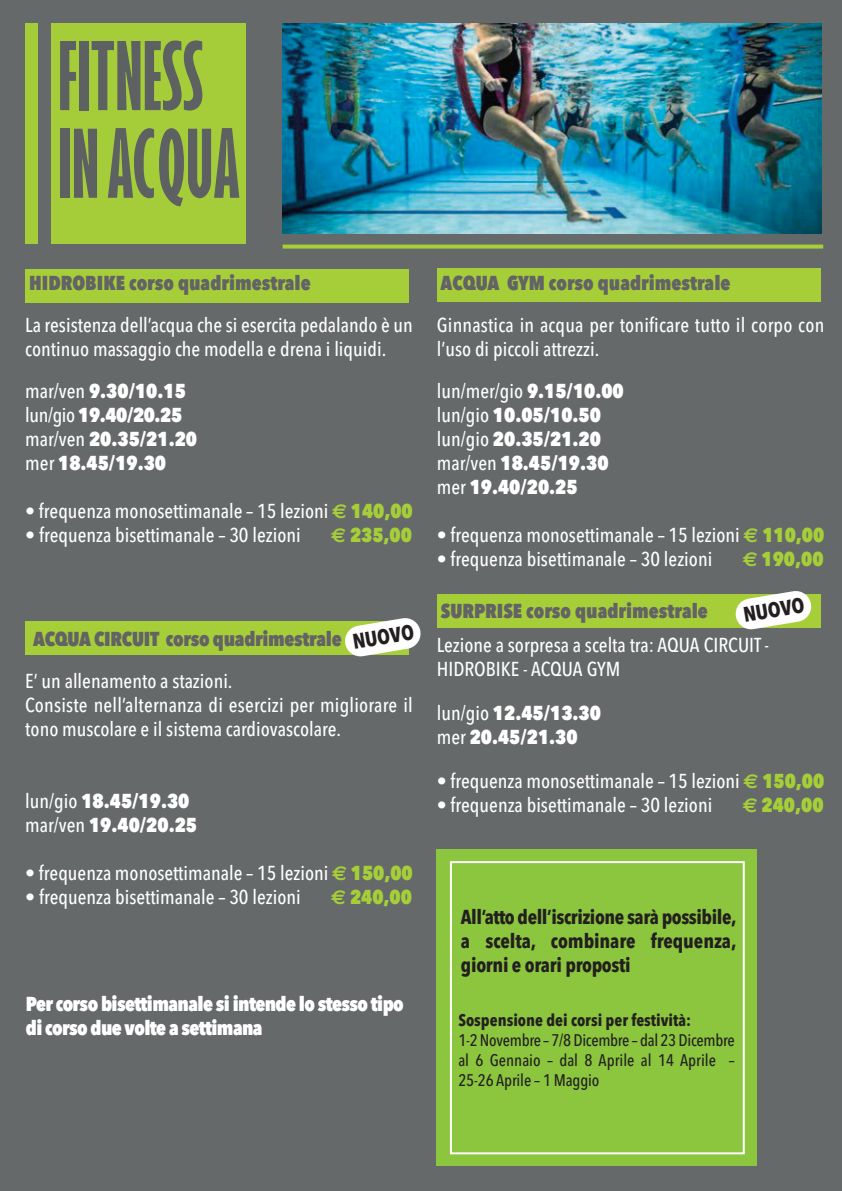
<style>
.page{position:relative;width:842px;height:1191px;background:#66696a}
.page>*{position:absolute;margin:0;border:0;box-sizing:border-box;transform-origin:0 0}
.t1{font:700 21px "Avenir Next Condensed";color:#231f20}
.t2{font:500 20px/24px "Avenir Next Condensed";color:#fff}
.t3{font:800 20px/24px "Avenir Next Condensed";color:#fff}
.t4{font:800 20px "Avenir Next Condensed";color:#636366}
.t5{font:700 20px/24px "Avenir Next Condensed";letter-spacing:-.01em;color:#231f20;text-align:justify}
.t6{font:800 20px/24px "Avenir Next Condensed";letter-spacing:-.03em;color:#fff}
.t7{font:800 20px "Avenir Next Condensed";color:#a6ce39}
.t8{font:500 16.6px/20px "Avenir Next Condensed";color:#231f20;text-align:justify}
.t9{font:700 16.6px "Avenir Next Condensed";color:#231f20}
.s1{font-weight:500}
.s2{font-family:"Euro Sans";font-weight:700;color:#a6ce39}
.s3{font-weight:800;color:#a6ce39}
.s4{font-family:"Euro Sans";font-weight:700}
</style>
<div class="page">
<div style="left:25px;top:23px;width:221px;height:221px;background:#a5cd3a"></div>
<svg style="left:60px;top:41px;width:16px;height:69px"></svg>
<div style="left:79px;top:41px;width:9px;height:69px;background:#5d6162"></div>
<svg style="left:92px;top:40px;width:110px;height:71px"></svg>
<div style="left:60px;top:129px;width:9px;height:69px;background:#5d6162"></div>
<svg style="left:74px;top:129px;width:23px;height:69px;background:#67705c"></svg>
<svg style="left:108px;top:128px;width:131px;height:78px"></svg>
<div style="left:38px;top:17px;width:13px;height:236px;background:#66696a"></div>
<img style="left:283px;top:23px;width:539px;height:211px">
<svg style="left:283px;top:244px;width:540px;height:4px;background:#9cbf40"></svg>
<div style="left:26px;top:269px;width:383px;height:33px;background:#a6ce39"></div>
<div style="left:437px;top:269px;width:384px;height:33px;background:#a6ce39"></div>
<div style="left:437px;top:594px;width:384px;height:33px;background:#a6ce39"></div>
<div style="left:26px;top:622px;width:383px;height:33px;background:#a6ce39"></div>
<div style="left:436px;top:849px;width:321px;height:316px;background:#8bc63e"></div>
<div style="left:450px;top:861px;width:295px;height:293px;border:2px solid #fff"></div>
<svg style="left:344px;top:618px;width:77px;height:39px"></svg>
<svg style="left:734px;top:591px;width:78px;height:39px"></svg>
<p class="t4" style="left:29px;top:271px;width:283px">HIDROBIKE corso quadrimestrale</p>
<p class="t2" style="left:25px;top:313px;width:389px">La resistenza dell’acqua che si esercita pedalando è un continuo massaggio che modella e drena i liquidi.</p>
<p class="t3" style="left:25px;top:379px;width:173px"><span class="s1">mar/ven</span> 9.30/10.15 <span class="s1">lun/gio</span> 19.40/20.25 <span class="s1">mar/ven</span> 20.35/21.20 <span class="s1">mer</span> 18.45/19.30</p>
<p class="t2" style="left:25px;top:499px;width:389px">• frequenza monosettimanale – 15 lezioni <span class="s2">€</span> <span class="s3">140,00</span></p>
<p class="t2" style="left:25px;top:523px;width:277px">• frequenza bisettimanale – 30 lezioni</p>
<p class="t7" style="left:331px;top:523px;width:82px"><span class="s4">€</span> 235,00</p>
<p class="t1" style="left:351px;top:629px;width:63px;rotate:-9deg">NUOVO</p>
<p class="t4" style="left:33px;top:627px;width:310px">ACQUA CIRCUIT corso quadrimestrale</p>
<p class="t2" style="left:25px;top:669px;width:389px">E’ un allenamento a stazioni.<br>Consiste nell’alternanza di esercizi per migliorare il tono muscolare e il sistema cardiovascolare.</p>
<p class="t3" style="left:25px;top:789px;width:173px"><span class="s1">lun/gio</span> 18.45/19.30 <span class="s1">mar/ven</span> 19.40/20.25</p>
<p class="t2" style="left:25px;top:861px;width:389px">• frequenza monosettimanale – 15 lezioni <span class="s2">€</span> <span class="s3">150,00</span></p>
<p class="t2" style="left:25px;top:885px;width:277px">• frequenza bisettimanale – 30 lezioni</p>
<p class="t7" style="left:331px;top:885px;width:82px"><span class="s4">€</span> 240,00</p>
<p class="t6" style="left:26px;top:992px;width:379px">Per corso bisettimanale si intende lo stesso tipo di corso due volte a settimana</p>
<p class="t4" style="left:441px;top:271px;width:291px">ACQUA GYM corso quadrimestrale</p>
<p class="t2" style="left:437px;top:313px;width:389px">Ginnastica in acqua per tonificare tutto il corpo con l’uso di piccoli attrezzi.</p>
<p class="t3" style="left:437px;top:379px;width:188px"><span class="s1">lun/mer/gio</span> 9.15/10.00 <span class="s1">lun/gio</span> 10.05/10.50 <span class="s1">lun/gio</span> 20.35/21.20 <span class="s1">mar/ven</span> 18.45/19.30 <span class="s1">mer</span> 19.40/20.25</p>
<p class="t2" style="left:437px;top:523px;width:389px">• frequenza monosettimanale – 15 lezioni <span class="s2">€</span> <span class="s3">110,00</span></p>
<p class="t2" style="left:437px;top:547px;width:277px">• frequenza bisettimanale – 30 lezioni</p>
<p class="t7" style="left:743px;top:547px;width:82px"><span class="s4">€</span> 190,00</p>
<p class="t4" style="left:441px;top:599px;width:268px">SURPRISE corso quadrimestrale</p>
<p class="t2" style="left:437px;top:633px;width:334px">Lezione a sorpresa a scelta tra: AQUA CIRCUIT -<br>HIDROBIKE - ACQUA GYM</p>
<p class="t3" style="left:437px;top:701px;width:166px"><span class="s1">lun/gio</span> 12.45/13.30 <span class="s1">mer</span> 20.45/21.30</p>
<p class="t2" style="left:437px;top:769px;width:389px">• frequenza monosettimanale – 15 lezioni <span class="s2">€</span> <span class="s3">150,00</span></p>
<p class="t2" style="left:437px;top:793px;width:277px">• frequenza bisettimanale – 30 lezioni</p>
<p class="t7" style="left:743px;top:793px;width:82px"><span class="s4">€</span> 240,00</p>
<p class="t1" style="left:741px;top:601px;width:63px;rotate:-9deg">NUOVO</p>
<p class="t5" style="left:461px;top:905px;width:277px">All’atto dell’iscrizione sarà possibile, a scelta, combinare frequenza, giorni e orari proposti</p>
<p class="t9" style="left:458px;top:1010px;width:234px">Sospensione dei corsi per festività:</p>
<p class="t8" style="left:458px;top:1030px;width:278px">1-2Novembre – 7/8Dicembre – dal 23Dicembre al 6 Gennaio – dal 8 Aprile al 14 Aprile – 25-26 Aprile – 1 Maggio</p>
</div>
